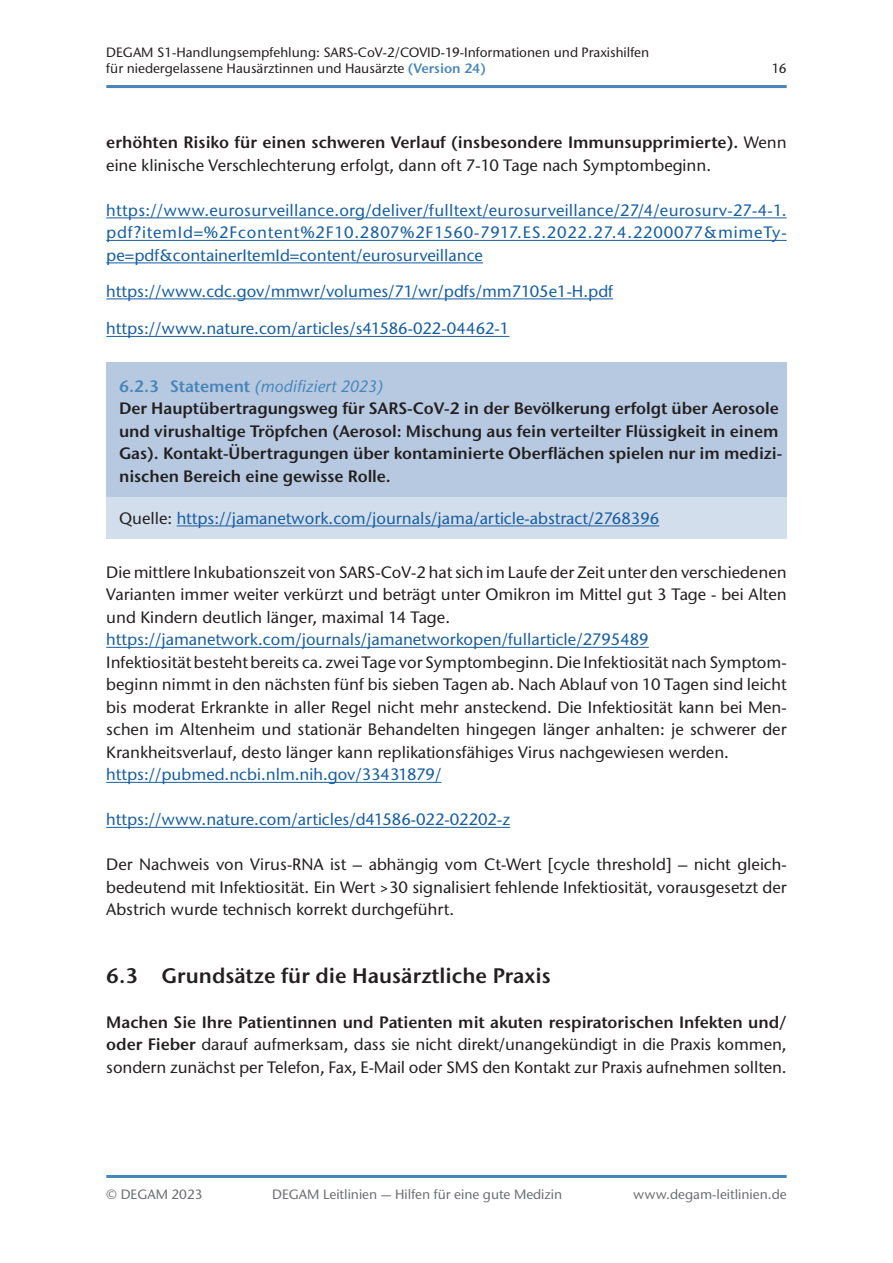
<style>
.page{position:relative;width:893px;height:1263px;background:#fff}
.page>*{position:absolute;margin:0;border:0;box-sizing:border-box;transform-origin:0 0}
.t1{font:600 21px "Stone Sans ITC Pro";color:#231f20}
.t2{font:500 16.5px/22.5px "Stone Sans ITC Std";color:#231f20;text-align:justify}
.t3{font:500 16.5px/22.5px "Stone Sans ITC Std";color:#175d9e;text-align:justify}
.t4{font:600 16.5px/22.5px "Stone Sans ITC Pro";letter-spacing:-.005em;color:#231f20}
.t5{font:italic 500 16.5px "Stone Sans ITC Std";color:#4785b8}
.t6{font:500 13.5px/16.2px "Stone Sans ITC Std";color:#231f20}
.t7{font:500 13.5px "Stone Sans ITC Std";color:#6c6d70}
.s1{font-family:"Stone Sans ITC Pro";font-weight:600;color:#4785b8}
.s2{font-family:"Stone Sans ITC Std";font-weight:500}
.s3{font-family:"Stone Sans ITC Pro";font-weight:600;font-style:normal}
.s4{color:#231f20}
.s5{font-family:"Stone Sans ITC Pro";font-weight:600}
</style>
<div class="page">
<hr style="left:106px;top:85px;width:681px;height:3px;background:#4785b8">
<hr style="left:106px;top:1175px;width:681px;height:3px;background:#4785b8">
<hr style="left:106px;top:218px;width:681px;height:1px;background:#175d9e">
<hr style="left:106px;top:240px;width:681px;height:1px;background:#175d9e">
<hr style="left:106px;top:263px;width:377px;height:1px;background:#175d9e">
<hr style="left:106px;top:299px;width:507px;height:1px;background:#175d9e">
<hr style="left:106px;top:336px;width:403px;height:1px;background:#175d9e">
<hr style="left:106px;top:647px;width:543px;height:1px;background:#175d9e">
<hr style="left:106px;top:782px;width:335px;height:1px;background:#175d9e">
<hr style="left:106px;top:827px;width:404px;height:1px;background:#175d9e">
<div style="left:106px;top:363px;width:681px;height:134px;background:#b6c9e1"></div>
<div style="left:106px;top:497px;width:681px;height:42px;background:#d3deed"></div>
<hr style="left:177px;top:526px;width:482px;height:1px;background:#175d9e">
<p class="t6" style="left:106px;top:44px;width:544px">DEGAM S1-Handlungsempfehlung: SARS-CoV-2/COVID-19-Informationen und Praxishilfen für niedergelassene Hausärztinnen und Hausärzte <span class="s1">(Version 24)</span></p>
<p class="t6" style="left:772px;top:61px;width:16px">16</p>
<p class="t4" style="left:106px;top:131px;width:682px">erhöhten Risiko für einen schweren Verlauf (insbesondere Immunsupprimierte). <span class="s2">Wenn</span></p>
<p class="t2" style="left:106px;top:154px;width:606px">eine klinische Verschlechterung erfolgt, dann oft 7-10 Tage nach Symptombeginn.</p>
<p class="t3" style="left:106px;top:199px;width:682px">https://www.eurosurveillance.org/deliver/fulltext/eurosurveillance/27/4/eurosurv-27-4-1. pdf?itemId=%2Fcontent%2F10.2807%2F1560-7917.ES.2022.27.4.2200077&amp;mimeTy&shy;pe=pdf&amp;containerItemId=content/eurosurveillance</p>
<p class="t3" style="left:106px;top:280px;width:508px">https://www.cdc.gov/mmwr/volumes/71/wr/pdfs/mm7105e1-H.pdf</p>
<p class="t3" style="left:106px;top:317px;width:405px">https://www.nature.com/articles/s41586-022-04462-1</p>
<p class="t5" style="left:119px;top:376px;width:266px"><span class="s3">6.2.3 Statement</span> (modifiziert 2023)</p>
<p class="t4" style="left:119px;top:397px;width:665px">Der Hauptübertragungsweg für SARS-CoV-2 in der Bevölkerung erfolgt über Aerosole und virushaltige Tröpfchen (Aerosol: Mischung aus fein verteilter Flüssigkeit in einem Gas). Kontakt-Übertragungen über kontaminierte Oberflächen spielen nur im medizi&shy;nischen Bereich eine gewisse Rolle.</p>
<p class="t3" style="left:119px;top:507px;width:542px"><span class="s4">Quelle:</span> https://jamanetwork.com/journals/jama/article-abstract/2768396</p>
<p class="t2" style="left:106px;top:560px;width:682px">Die mittlere Inkubationszeit von SARS-CoV-2 hat sich im Laufe der Zeit unter den verschiedenen Varianten immer weiter verkürzt und beträgt unter Omikron im Mittel gut 3 Tage - bei Alten und Kindern deutlich länger, maximal 14 Tage.</p>
<p class="t3" style="left:106px;top:628px;width:544px">https://jamanetwork.com/journals/jamanetworkopen/fullarticle/2795489</p>
<p class="t2" style="left:106px;top:650px;width:682px">Infektiosität besteht bereits ca. zwei Tage vor Symptombeginn. Die Infektiosität nach Symptom&shy;beginn nimmt in den nächsten fünf bis sieben Tagen ab. Nach Ablauf von 10 Tagen sind leicht bis moderat Erkrankte in aller Regel nicht mehr ansteckend. Die Infektiosität kann bei Men&shy;schen im Altenheim und stationär Behandelten hingegen länger anhalten: je schwerer der Krankheitsverlauf, desto länger kann replikationsfähiges Virus nachgewiesen werden.</p>
<p class="t3" style="left:106px;top:763px;width:337px">https://pubmed.ncbi.nlm.nih.gov/33431879/</p>
<p class="t3" style="left:106px;top:808px;width:405px">https://www.nature.com/articles/d41586-022-02202-z</p>
<p class="t2" style="left:106px;top:853px;width:682px">Der Nachweis von Virus-RNA ist – abhängig vom Ct-Wert [cycle threshold] – nicht gleich&shy;bedeutend mit Infektiosität. Ein Wert &gt;30 signalisiert fehlende Infektiosität, vorausgesetzt der Abstrich wurde technisch korrekt durchgeführt.</p>
<p class="t1" style="left:106px;top:962px;width:446px">6.3 Grundsätze für die Hausärztliche Praxis</p>
<p class="t4" style="left:106px;top:1011px;width:682px">Machen Sie Ihre Patientinnen und Patienten mit akuten respiratorischen Infekten und/</p>
<p class="t2" style="left:106px;top:1033px;width:682px"><span class="s5">oder Fieber</span> darauf aufmerksam, dass sie nicht direkt/unangekündigt in die Praxis kommen, sondern zunächst per Telefon, Fax, E-Mail oder SMS den Kontakt zur Praxis aufnehmen sollten.</p>
<p class="t7" style="left:106px;top:1186px;width:98px">© DEGAM 2023</p>
<p class="t7" style="left:272px;top:1186px;width:292px">DEGAM Leitlinien — Hilfen für eine gute Medizin</p>
<p class="t7" style="left:633px;top:1186px;width:155px">www.degam-leitlinien.de</p>
</div>
